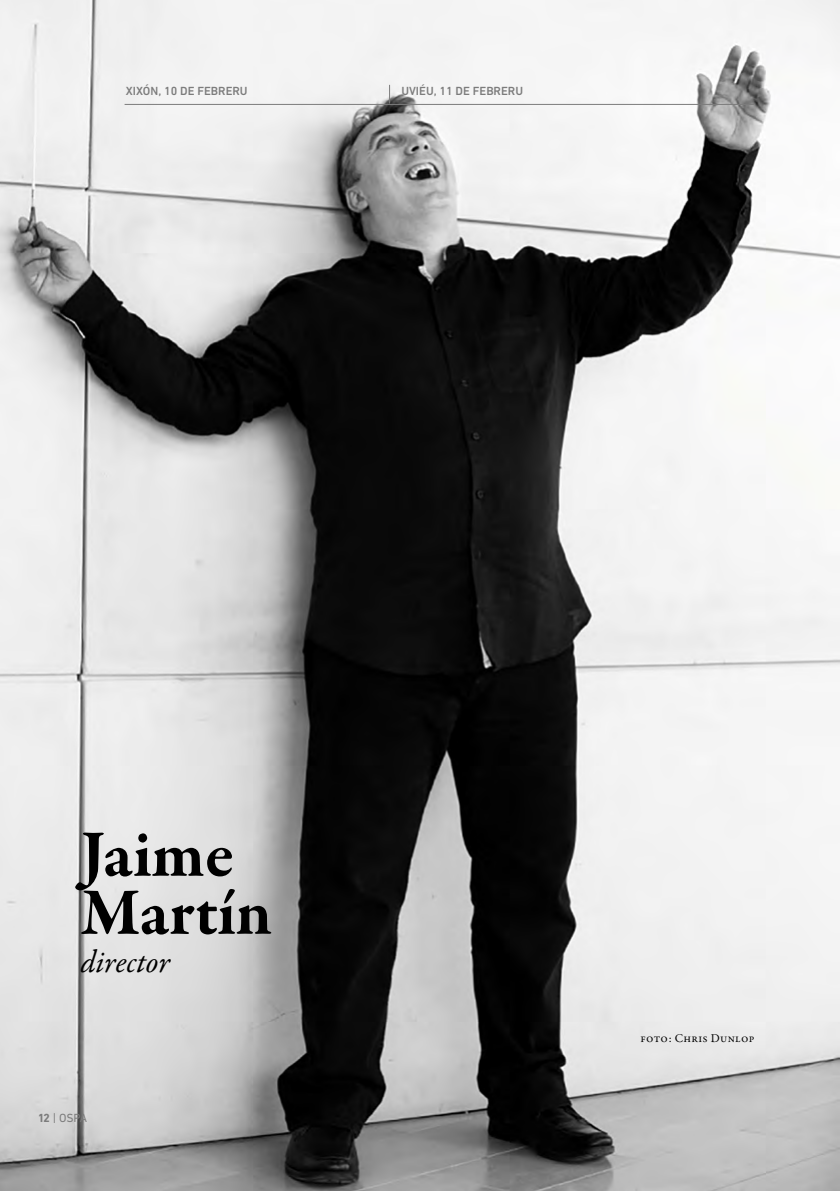
<style>
.page{position:relative;width:840px;height:1191px;background:#fff}
.page>*{position:absolute;margin:0;border:0;box-sizing:border-box;transform-origin:0 0}
.t1{font:700 68px/58px "Garamond Premr Pro";color:#000}
.t2{font:italic 32px "Garamond Premr Pro";letter-spacing:-.005em;color:#000}
.t3{font:500 12px "DIN Next W1 G";color:#7c7c7c}
.t4{font:12px "Garamond Premr Pro";letter-spacing:.025em;color:#000}
.t5{font:12px "DIN Next W1 G";color:#7c7c7c}
.s1{font-weight:700}
</style>
<div class="page">
<img style="left:0;top:0;width:839px;height:1191px">
<hr style="left:124px;top:104px;width:630px;height:1px;background:#7c7c7c">
<svg style="left:389px;top:85px;width:1px;height:19px"></svg>
<p class="t3" style="left:126px;top:84px;width:123px">XIXÓN, 10 DE FEBRERU</p>
<p class="t3" style="left:401px;top:84px;width:123px">UVIÉU, 11 DE FEBRERU</p>
<h1 class="t1" style="left:81px;top:826px;width:193px">Jaime<br>Martín</h1>
<h2 class="t2" style="left:81px;top:941px;width:91px">director</h2>
<p class="t5" style="left:39px;top:1111px;width:50px"><span class="s1">12</span> | OSPA</p>
<p class="t4" style="left:640px;top:1030px;width:115px">foto: Chris Dunlop</p>
</div>
